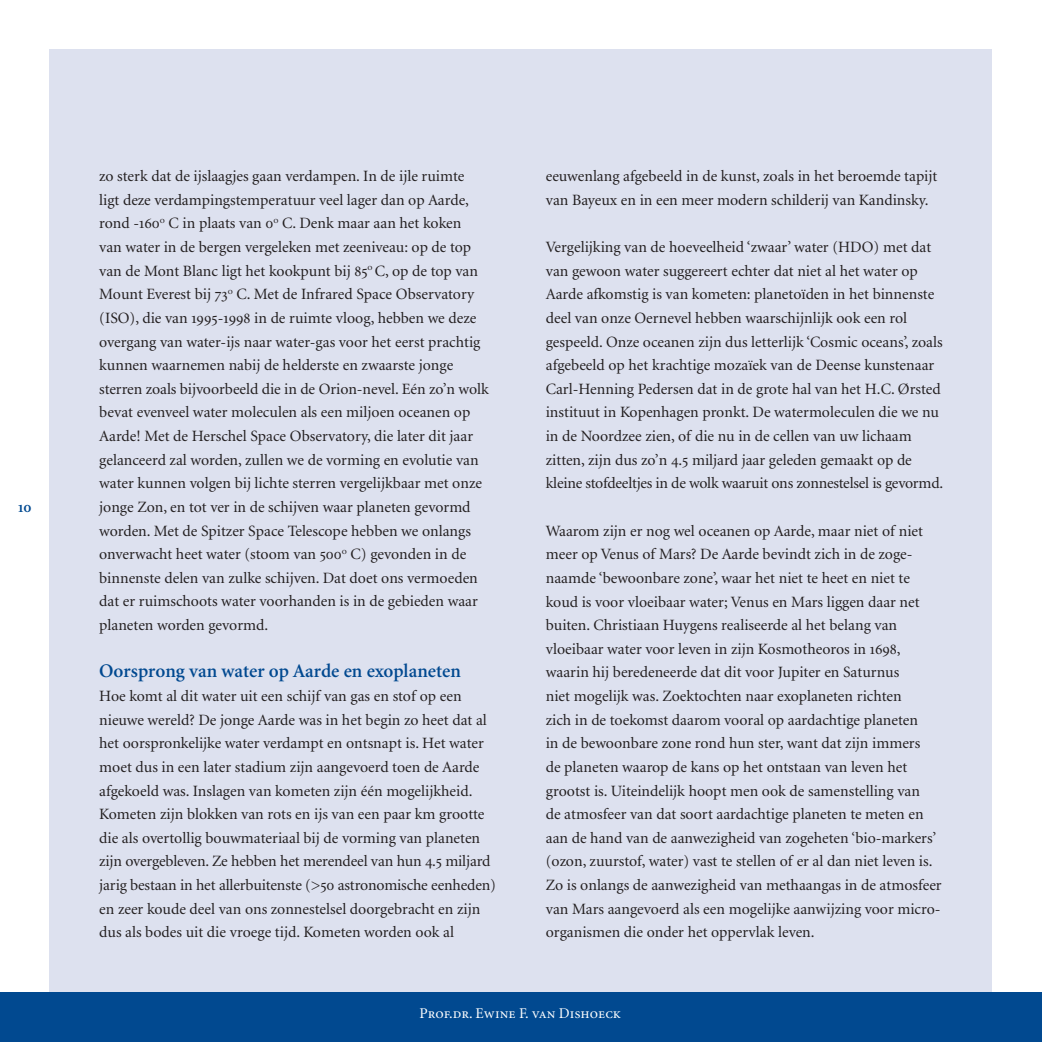
<style>
.page{position:relative;width:1042px;height:1042px;background:#fff}
.page>*{position:absolute;margin:0;border:0;box-sizing:border-box;transform-origin:0 0}
.t1{font:600 19.25px "Minion";color:#014990}
.t2{font:15.75px/23.6px "Minion";color:#231f20}
.t3{font:15.75px "Minion Semibold SC";color:#014990}
.t4{font:14.88px "Minion Regular SC";color:#fff}
.s1{font-family:"Minion Regular SC"}
</style>
<div class="page">
<div style="left:50px;top:50px;width:942px;height:992px;background:#dde1ef"></div>
<div style="left:0;top:992px;width:1042px;height:50px;background:#014990"></div>
<p class="t3" style="left:18px;top:499px;width:15px">10</p>
<p class="t2" style="left:99px;top:165px;width:391px">zo sterk dat de ijslaagjes gaan verdampen. In de ijle ruimte<br>ligt deze verdampingstemperatuur veel lager dan op Aarde, rond -<span class="s1">160</span><sup>o</sup> C in plaats van <span class="s1">0</span><sup>o</sup> C. Denk maar aan het koken<br>van water in de bergen vergeleken met zeeniveau: op de top van de Mont Blanc ligt het kookpunt bij <span class="s1">85</span><sup>o</sup> C, op de top van Mount Everest bij <span class="s1">73</span><sup>o</sup> C. Met de Infrared Space Observatory (ISO), die van <span class="s1">1995</span>-<span class="s1">1998</span> in de ruimte vloog, hebben we deze overgang van water-ijs naar water-gas voor het eerst prachtig kunnen waarnemen nabij de helderste en zwaarste jonge sterren zoals bijvoorbeeld die in de Orion-nevel. Eén zo’n wolk bevat evenveel water moleculen als een miljoen oceanen op Aarde! Met de Herschel Space Observatory, die later dit jaar gelanceerd zal worden, zullen we de vorming en evolutie van water kunnen volgen bij lichte sterren vergelijkbaar met onze jonge Zon, en tot ver in de schijven waar planeten gevormd worden. Met de Spitzer Space Telescope hebben we onlangs onverwacht heet water (stoom van <span class="s1">500</span><sup>o</sup> C) gevonden in de binnenste delen van zulke schijven. Dat doet ons vermoeden dat er ruimschoots water voorhanden is in de gebieden waar planeten worden gevormd.</p>
<p class="t1" style="left:99px;top:661px;width:363px">Oorsprong van water op Aarde en exoplaneten</p>
<p class="t2" style="left:99px;top:685px;width:398px">Hoe komt al dit water uit een schijf van gas en stof op een nieuwe wereld? De jonge Aarde was in het begin zo heet dat al het oorspronkelijke water verdampt en ontsnapt is. Het water moet dus in een later stadium zijn aangevoerd toen de Aarde afgekoeld was. Inslagen van kometen zijn één mogelijkheid.<br>Kometen zijn blokken van rots en ijs van een paar km grootte die als overtollig bouwmateriaal bij de vorming van planeten zijn overgebleven. Ze hebben het merendeel van hun <span class="s1">4</span>.<span class="s1">5</span> miljard jarig bestaan in het allerbuitenste (&gt;<span class="s1">50</span> astronomische eenheden) en zeer koude deel van ons zonnestelsel doorgebracht en zijn dus als bodes uit die vroege tijd. Kometen worden ook al</p>
<p class="t2" style="left:546px;top:165px;width:393px">eeuwenlang afgebeeld in de kunst, zoals in het beroemde tapijt van Bayeux en in een meer modern schilderij van Kandinsky.</p>
<p class="t2" style="left:546px;top:236px;width:399px">Vergelijking van de hoeveelheid ‘zwaar’ water (HDO) met dat van gewoon water suggereert echter dat niet al het water op Aarde afkomstig is van kometen: planetoïden in het binnenste deel van onze Oernevel hebben waarschijnlijk ook een rol gespeeld. Onze oceanen zijn dus letterlijk ‘Cosmic oceans’, zoals afgebeeld op het krachtige mozaïek van de Deense kunstenaar Carl-Henning Pedersen dat in de grote hal van het H.C. Ørsted instituut in Kopenhagen pronkt. De watermoleculen die we nu in de Noordzee zien, of die nu in de cellen van uw lichaam zitten, zijn dus zo’n <span class="s1">4</span>.<span class="s1">5</span> miljard jaar geleden gemaakt op de kleine stofdeeltjes in de wolk waaruit ons zonnestelsel is gevormd.</p>
<p class="t2" style="left:546px;top:519px;width:397px">Waarom zijn er nog wel oceanen op Aarde, maar niet of niet meer op Venus of Mars? De Aarde bevindt zich in de zoge&shy;naamde ‘bewoonbare zone’, waar het niet te heet en niet te koud is voor vloeibaar water; Venus en Mars liggen daar net buiten. Christiaan Huygens realiseerde al het belang van vloeibaar water voor leven in zijn Kosmotheoros in <span class="s1">1698</span>, waarin hij beredeneerde dat dit voor Jupiter en Saturnus<br>niet mogelijk was. Zoektochten naar exoplaneten richten<br>zich in de toekomst daarom vooral op aardachtige planeten<br>in de bewoonbare zone rond hun ster, want dat zijn immers<br>de planeten waarop de kans op het ontstaan van leven het grootst is. Uiteindelijk hoopt men ook de samenstelling van<br>de atmosfeer van dat soort aardachtige planeten te meten en aan de hand van de aanwezigheid van zogeheten ‘bio-markers’ (ozon, zuurstof, water) vast te stellen of er al dan niet leven is.<br>Zo is onlangs de aanwezigheid van methaangas in de atmosfeer van Mars aangevoerd als een mogelijke aanwijzing voor micro&shy;organismen die onder het oppervlak leven.</p>
<p class="t4" style="left:419px;top:1006px;width:203px">Prof.dr. Ewine F. van Dishoeck</p>
</div>
